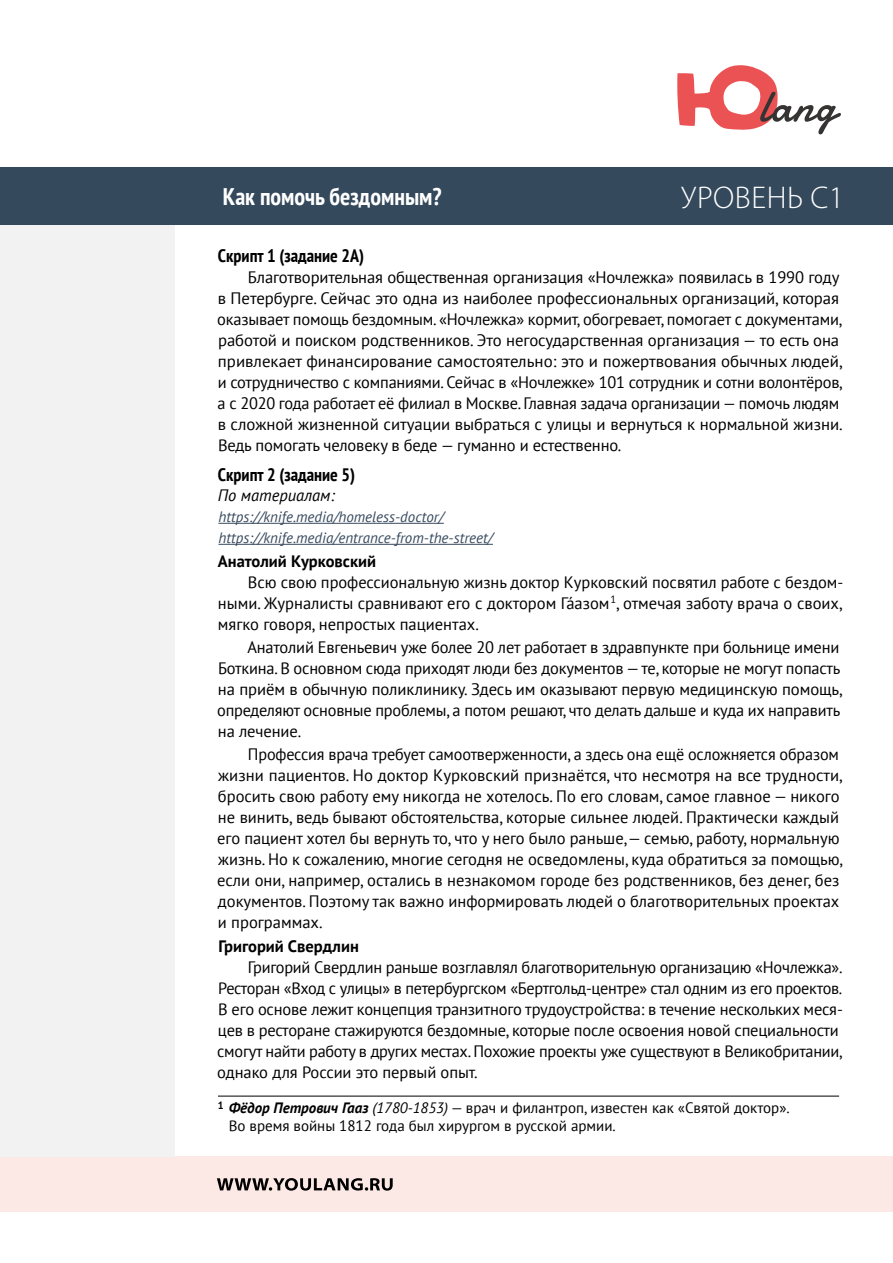
<style>
.page{position:relative;width:893px;height:1263px;background:#fff}
.page>*{position:absolute;margin:0;border:0;box-sizing:border-box;transform-origin:0 0}
.t1{font:300 31.5px "Myriad Pro";letter-spacing:.02em;color:#fff}
.t2{font:700 condensed 24px "PT Sans";color:#fff}
.t3{font:700 condensed 18px "PT Sans";color:#000}
.t4{font:16.5px/21px "PT Sans";letter-spacing:-.01em;color:#000}
.t5{font:700 16.5px "PT Sans";color:#000}
.t6{font:italic 16.5px "PT Sans";color:#000}
.t7{font:15px/18px "PT Sans";color:#000}
.t8{font:italic 15px/21px "PT Sans";color:#394b5f}
.s1{font-weight:700;font-style:italic}
.s2{font-style:italic}
</style>
<div class="page">
<div style="left:0;top:1156px;width:893px;height:56px;background:#fce9e5"></div>
<svg style="left:217px;top:1178px;width:176px;height:12px"></svg>
<div style="left:0;top:196px;width:174px;height:960px;background:#f3f2f2"></div>
<hr style="left:218px;top:523px;width:226px;height:1px;background:#394b5f">
<hr style="left:218px;top:544px;width:275px;height:1px;background:#394b5f">
<hr style="left:218px;top:1096px;width:621px;height:1px;background:#000">
<div style="left:0;top:167px;width:893px;height:57px;background:#34495c"></div>
<svg style="left:677px;top:65px;width:164px;height:69px"></svg>
<h2 class="t2" style="left:223px;top:181px;width:220px">Как помочь бездомным?</h2>
<h1 class="t1" style="left:681px;top:180px;width:164px">УРОВЕНЬ C1</h1>
<p class="t3" style="left:218px;top:244px;width:148px">Скрипт 1 (задание 2А)</p>
<p class="t4" style="left:217px;top:267px;width:627px;text-indent:31px">Благотворительная общественная организация «Ночлежка» появилась в 1990 году в Петербурге. Сейчас это одна из наиболее профессиональных организаций, которая оказывает помощь бездомным. «Ночлежка» кормит, обогревает, помогает с документами, работой и поиском родственников. Это негосударственная организация — то есть она привлекает финансирование самостоятельно: это и пожертвования обычных людей, и сотрудничество с компаниями. Сейчас в «Ночлежке» 101 сотрудник и сотни волонтёров, а с 2020 года работает её филиал в Москве. Главная задача организации — помочь людям в сложной жизненной ситуации выбраться с улицы и вернуться к нормальной жизни.<br>Ведь помогать человеку в беде — гуманно и естественно.</p>
<p class="t3" style="left:218px;top:463px;width:139px">Скрипт 2 (задание 5)</p>
<p class="t6" style="left:218px;top:485px;width:119px">По материалам:</p>
<p class="t8" style="left:218px;top:506px;width:276px">https://knife.media/homeless-doctor/ https://knife.media/entrance-from-the-street/</p>
<p class="t5" style="left:218px;top:550px;width:160px">Анатолий Курковский</p>
<p class="t4" style="left:218px;top:571px;width:626px;text-align:justify;text-indent:30px">Всю свою профессиональную жизнь доктор Курковский посвятил работе с бездом&shy;ными. Журналисты сравнивают его с доктором Га́азом<sup>1</sup>, отмечая заботу врача о своих, мягко говоря, непростых пациентах.</p>
<p class="t4" style="left:217px;top:636px;width:627px;text-indent:30px">Анатолий Евгеньевич уже более 20 лет работает в здравпункте при больнице имени Боткина. В основном сюда приходят люди без документов — те, которые не могут попасть на приём в обычную поликлинику. Здесь им оказывают первую медицинскую помощь, определяют основные проблемы, а потом решают, что делать дальше и куда их направить на лечение.</p>
<p class="t4" style="left:217px;top:743px;width:627px;text-indent:31px">Профессия врача требует самоотверженности, а здесь она ещё осложняется образом жизни пациентов. Но доктор Курковский признаётся, что несмотря на все трудности, бросить свою работу ему никогда не хотелось. По его словам, самое главное — никого не винить, ведь бывают обстоятельства, которые сильнее людей. Практически каждый его пациент хотел бы вернуть то, что у него было раньше,— семью, работу, нормальную жизнь. Но к сожалению, многие сегодня не осведомлены, куда обратиться за помощью, если они, например, остались в незнакомом городе без родственников, без денег, без документов. Поэтому так важно информировать людей о благотворительных проектах и программах.</p>
<p class="t5" style="left:219px;top:935px;width:142px">Григорий Свердлин</p>
<p class="t4" style="left:217px;top:956px;width:627px;text-indent:31px">Григорий Свердлин раньше возглавлял благотворительную организацию «Ночлежка».<br>Ресторан «Вход с улицы» в петербургском «Бертгольд-центре» стал одним из его проектов.<br>В его основе лежит концепция транзитного трудоустройства: в течение нескольких меся‑ цев в ресторане стажируются бездомные, которые после освоения новой специальности смогут найти работу в других местах. Похожие проекты уже существуют в Великобритании, однако для России это первый опыт.</p>
<p class="t7" style="left:229px;top:1099px;width:562px;text-indent:-11px"><sup>1</sup> <span class="s1">Фёдор Петрович Гааз</span> <span class="s2">(1780‑1853)</span> — врач и филантроп, известен как «Святой доктор».<br>Во время войны 1812 года был хирургом в русской армии.</p>
</div>
